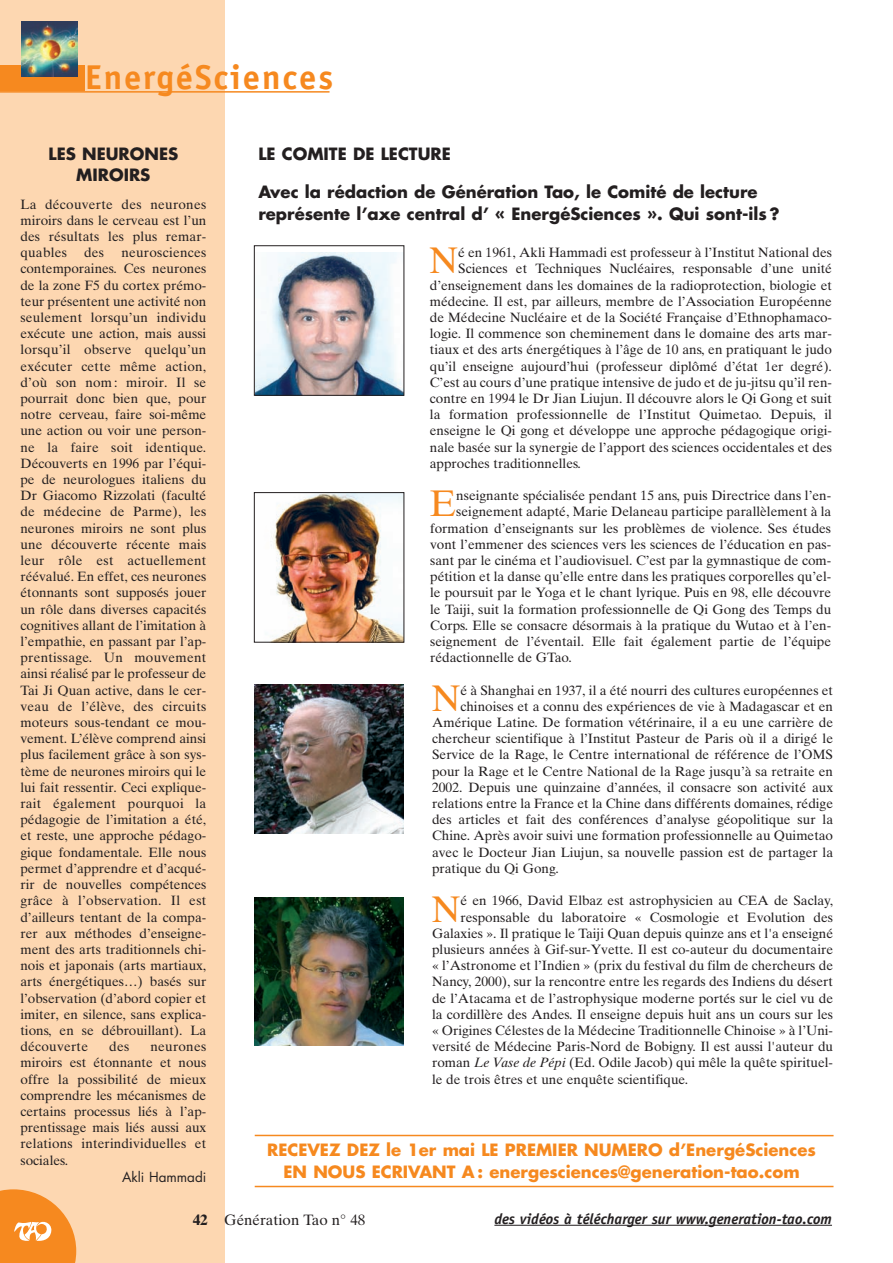
<style>
.page{position:relative;width:893px;height:1263px;background:#fff}
.page>*{position:absolute;margin:0;border:0;box-sizing:border-box;transform-origin:0 0}
.t1{font:36.9px "Times Ten";color:#f6891f}
.t2{font:700 34.5px "Officina Sans";letter-spacing:.055em;color:#f6891f}
.t3{font:700 16.5px/21.5px "Futura";color:#231f20;text-align:center}
.t4{font:700 16.5px/21.5px "Futura";color:#f6891f;text-align:center}
.t5{font:italic 700 15px "Officina Sans";color:#231f20}
.t6{font:15px "Times Ten";color:#231f20}
.t7{font:13.5px/16.2px "Times Ten";color:#231f20;text-align:justify}
.t8{font:13.5px "Futura";color:#231f20}
.s1{font-style:italic}
.s2{font-weight:700}
</style>
<div class="page">
<div style="left:0;top:0;width:225px;height:1263px;background:#fdd7b1"></div>
<svg style="left:0;top:1189px;width:76px;height:74px"></svg>
<hr style="left:494px;top:1225px;width:134px;height:1px;background:#231f20">
<hr style="left:627px;top:1225px;width:79px;height:1px;background:#231f20">
<hr style="left:705px;top:1225px;width:38px;height:1px;background:#231f20">
<hr style="left:743px;top:1225px;width:44px;height:1px;background:#231f20">
<hr style="left:787px;top:1225px;width:45px;height:1px;background:#231f20">
<hr style="left:0;top:91px;width:329px;height:2px;background:#f6891f">
<div style="left:0;top:66px;width:85px;height:25px;background:#f6891f"></div>
<img style="left:22px;top:21px;width:55px;height:56px">
<img style="left:256px;top:252px;width:146px;height:142px">
<div style="left:254px;top:245px;width:150px;height:151px;border:1px solid #231f20"></div>
<img style="left:255px;top:685px;width:148px;height:149px">
<img style="left:255px;top:897px;width:148px;height:149px">
<img style="left:272px;top:494px;width:130px;height:146px">
<div style="left:254px;top:492px;width:150px;height:150px;border:1px solid #231f20"></div>
<hr style="left:255px;top:1134px;width:578px;height:2px;background:#f6891f">
<hr style="left:255px;top:1185px;width:578px;height:2px;background:#f6891f">
<h2 class="t2" style="left:85px;top:64px;width:249px">EnergéSciences</h2>
<p class="t3" style="left:49px;top:144px;width:131px">LES NEURONES<br>MIROIRS</p>
<p class="t7" style="left:20px;top:197px;width:187px">La découverte des neurones miroirs dans le cerveau est l’un des résultats les plus remar&shy;quables</p>
<p class="t7" style="left:20px;top:246px;width:187px;text-indent:101px">neurosciences contemporaines. Ces neurones de la zone F5 du cortex prémo&shy;teur présentent une activité non seulement lorsqu’un individu exécute une action, mais aussi lorsqu’il observe quelqu’un exécuter cette même action, d’où son nom : miroir. Il se pourrait donc bien que, pour notre cerveau, faire soi-même une action ou voir une person&shy;ne la faire soit identique.<br>Découverts en 1996 par l’équi&shy;pe de neurologues italiens du Dr Giacomo Rizzolati (faculté de médecine de Parme), les neurones miroirs ne sont plus une découverte récente mais leur rôle est actuellement réévalué. En effet, ces neurones étonnants sont supposés jouer un rôle dans diverses capacités cognitives allant de l’imitation à l’empathie, en passant par l’ap&shy;prentissage. Un mouvement ainsi réalisé par le professeur de Tai Ji Quan active, dans le cer&shy;veau de l’élève, des circuits moteurs sous-tendant ce mou&shy;vement. L’élève comprend ainsi plus facilement grâce à son sys&shy;tème de neurones miroirs qui le lui fait ressentir. Ceci explique&shy;rait également pourquoi la pédagogie de l’imitation a été, et reste, une approche pédago&shy;gique fondamentale. Elle nous permet d’apprendre et d’acqué&shy;rir de nouvelles compétences grâce à l’observation. Il est d’ailleurs tentant de la compa&shy;rer aux méthodes d’enseigne&shy;ment des arts traditionnels chi&shy;nois et japonais (arts martiaux, arts énergétiques…) basés sur l’observation (d’abord copier et imiter, en silence, sans explica&shy;tions, en se débrouillant). La découverte</p>
<p class="t7" style="left:84px;top:246px;width:22px">des</p>
<p class="t7" style="left:109px;top:1040px;width:22px">des</p>
<p class="t7" style="left:20px;top:1040px;width:187px;text-indent:130px">neurones miroirs est étonnante et nous offre la possibilité de mieux comprendre les mécanismes de certains processus liés à l’ap&shy;prentissage mais liés aussi aux relations interindividuelles et sociales.</p>
<p class="t8" style="left:122px;top:1170px;width:86px">Akli Hammadi</p>
<p class="t3" style="left:258px;top:144px;width:194px">LE COMITE DE LECTURE</p>
<p class="t3" style="left:258px;top:183px;width:523px;text-align:left">Avec la rédaction de Génération Tao, le Comité de lecture représente l’axe central d’ « EnergéSciences ». Qui sont-ils ?</p>
<h1 class="t1" style="left:429px;top:247px;width:30px">N</h1>
<p class="t7" style="left:458px;top:246px;width:375px">é en 1961, Akli Hammadi est professeur à l’Institut National des</p>
<p class="t7" style="left:458px;top:262px;width:375px">Sciences et Techniques Nucléaires, responsable d’une unité</p>
<p class="t7" style="left:430px;top:278px;width:404px">d’enseignement dans les domaines de la radioprotection, biologie et</p>
<p class="t7" style="left:430px;top:294px;width:404px">médecine. Il est, par ailleurs, membre de l’Association Européenne</p>
<p class="t7" style="left:430px;top:311px;width:404px">de Médecine Nucléaire et de la Société Française d’Ethnophamaco-</p>
<p class="t7" style="left:430px;top:327px;width:404px">logie. Il commence son cheminement dans le domaine des arts mar-</p>
<p class="t7" style="left:430px;top:343px;width:404px">tiaux et des arts énergétiques à l’âge de 10 ans, en pratiquant le judo</p>
<p class="t7" style="left:430px;top:359px;width:404px">qu’il enseigne aujourd’hui (professeur diplômé d’état 1er degré).</p>
<p class="t7" style="left:430px;top:375px;width:404px">C’est au cours d’une pratique intensive de judo et de ju-jitsu qu’il ren-</p>
<p class="t7" style="left:430px;top:392px;width:404px">contre en 1994 le Dr Jian Liujun. Il découvre alors le Qi Gong et suit</p>
<p class="t7" style="left:430px;top:408px;width:404px">la formation professionnelle de l’Institut Quimetao. Depuis, il</p>
<p class="t7" style="left:430px;top:424px;width:404px">enseigne le Qi gong et développe une approche pédagogique origi-</p>
<p class="t7" style="left:430px;top:440px;width:404px">nale basée sur la synergie de l’apport des sciences occidentales et des</p>
<p class="t7" style="left:430px;top:456px;width:153px">approches traditionnelles.</p>
<h1 class="t1" style="left:430px;top:490px;width:28px">E</h1>
<p class="t7" style="left:456px;top:489px;width:376px">nseignante spécialisée pendant 15 ans, puis Directrice dans l’en-</p>
<p class="t7" style="left:456px;top:505px;width:376px">seignement adapté, Marie Delaneau participe parallèlement à la</p>
<p class="t7" style="left:430px;top:521px;width:402px">formation d’enseignants sur les problèmes de violence. Ses études</p>
<p class="t7" style="left:430px;top:537px;width:402px">vont l’emmener des sciences vers les sciences de l’éducation en pas-</p>
<p class="t7" style="left:430px;top:554px;width:402px">sant par le cinéma et l’audiovisuel. C’est par la gymnastique de com-</p>
<p class="t7" style="left:430px;top:570px;width:402px">pétition et la danse qu’elle entre dans les pratiques corporelles qu’el-</p>
<p class="t7" style="left:430px;top:586px;width:402px">le poursuit par le Yoga et le chant lyrique. Puis en 98, elle découvre</p>
<p class="t7" style="left:430px;top:602px;width:402px">le Taiji, suit la formation professionnelle de Qi Gong des Temps du</p>
<p class="t7" style="left:430px;top:618px;width:402px">Corps. Elle se consacre désormais à la pratique du Wutao et à l’en-</p>
<p class="t7" style="left:430px;top:635px;width:402px">seignement de l’éventail. Elle fait également partie de l’équipe</p>
<p class="t7" style="left:430px;top:651px;width:143px">rédactionnelle de GTao.</p>
<h1 class="t1" style="left:432px;top:684px;width:30px">N</h1>
<p class="t7" style="left:460px;top:683px;width:374px">é à Shanghai en 1937, il a été nourri des cultures européennes et</p>
<p class="t7" style="left:460px;top:699px;width:374px">chinoises et a connu des expériences de vie à Madagascar et en</p>
<p class="t7" style="left:432px;top:716px;width:402px">Amérique Latine. De formation vétérinaire, il a eu une carrière de</p>
<p class="t7" style="left:432px;top:732px;width:402px">chercheur scientifique à l’Institut Pasteur de Paris où il a dirigé le</p>
<p class="t7" style="left:432px;top:748px;width:402px">Service de la Rage, le Centre international de référence de l’OMS</p>
<p class="t7" style="left:432px;top:764px;width:402px">pour la Rage et le Centre National de la Rage jusqu’à sa retraite en</p>
<p class="t7" style="left:432px;top:780px;width:402px">2002. Depuis une quinzaine d’années, il consacre son activité aux</p>
<p class="t7" style="left:432px;top:797px;width:402px">relations entre la France et la Chine dans différents domaines, rédige</p>
<p class="t7" style="left:432px;top:813px;width:402px">des articles et fait des conférences d’analyse géopolitique sur la</p>
<p class="t7" style="left:432px;top:829px;width:402px">Chine. Après avoir suivi une formation professionnelle au Quimetao</p>
<p class="t7" style="left:432px;top:845px;width:402px">avec le Docteur Jian Liujun, sa nouvelle passion est de partager la</p>
<p class="t7" style="left:432px;top:861px;width:128px">pratique du Qi Gong.</p>
<h1 class="t1" style="left:432px;top:895px;width:30px">N</h1>
<p class="t7" style="left:460px;top:894px;width:374px">é en 1966, David Elbaz est astrophysicien au CEA de Saclay,</p>
<p class="t7" style="left:460px;top:910px;width:374px">responsable du laboratoire « Cosmologie et Evolution des</p>
<p class="t7" style="left:432px;top:926px;width:402px">Galaxies ». Il pratique le Taiji Quan depuis quinze ans et l'a enseigné</p>
<p class="t7" style="left:432px;top:942px;width:402px">plusieurs années à Gif-sur-Yvette. Il est co-auteur du documentaire</p>
<p class="t7" style="left:432px;top:959px;width:402px">« l’Astronome et l’Indien » (prix du festival du film de chercheurs de</p>
<p class="t7" style="left:432px;top:975px;width:402px">Nancy, 2000), sur la rencontre entre les regards des Indiens du désert</p>
<p class="t7" style="left:432px;top:991px;width:402px">de l’Atacama et de l’astrophysique moderne portés sur le ciel vu de</p>
<p class="t7" style="left:432px;top:1007px;width:402px">la cordillère des Andes. Il enseigne depuis huit ans un cours sur les</p>
<p class="t7" style="left:432px;top:1023px;width:402px">« Origines Célestes de la Médecine Traditionnelle Chinoise » à l’Uni-</p>
<p class="t7" style="left:432px;top:1040px;width:402px">versité de Médecine Paris-Nord de Bobigny. Il est aussi l'auteur du</p>
<p class="t7" style="left:432px;top:1056px;width:402px">roman <span class="s1">Le Vase de Pépi</span> (Ed. Odile Jacob) qui mêle la quête spirituel-</p>
<p class="t7" style="left:432px;top:1072px;width:258px">le de trois êtres et une enquête scientifique.</p>
<p class="t4" style="left:267px;top:1141px;width:550px">RECEVEZ DEZ le 1er mai LE PREMIER NUMERO d’EnergéSciences<br>EN NOUS ECRIVANT A : energesciences@generation-tao.com</p>
<p class="t6" style="left:193px;top:1214px;width:174px"><span class="s2">42</span> Génération Tao n° 48</p>
<p class="t5" style="left:494px;top:1213px;width:339px">des vidéos à télécharger sur www.generation-tao.com</p>
</div>
